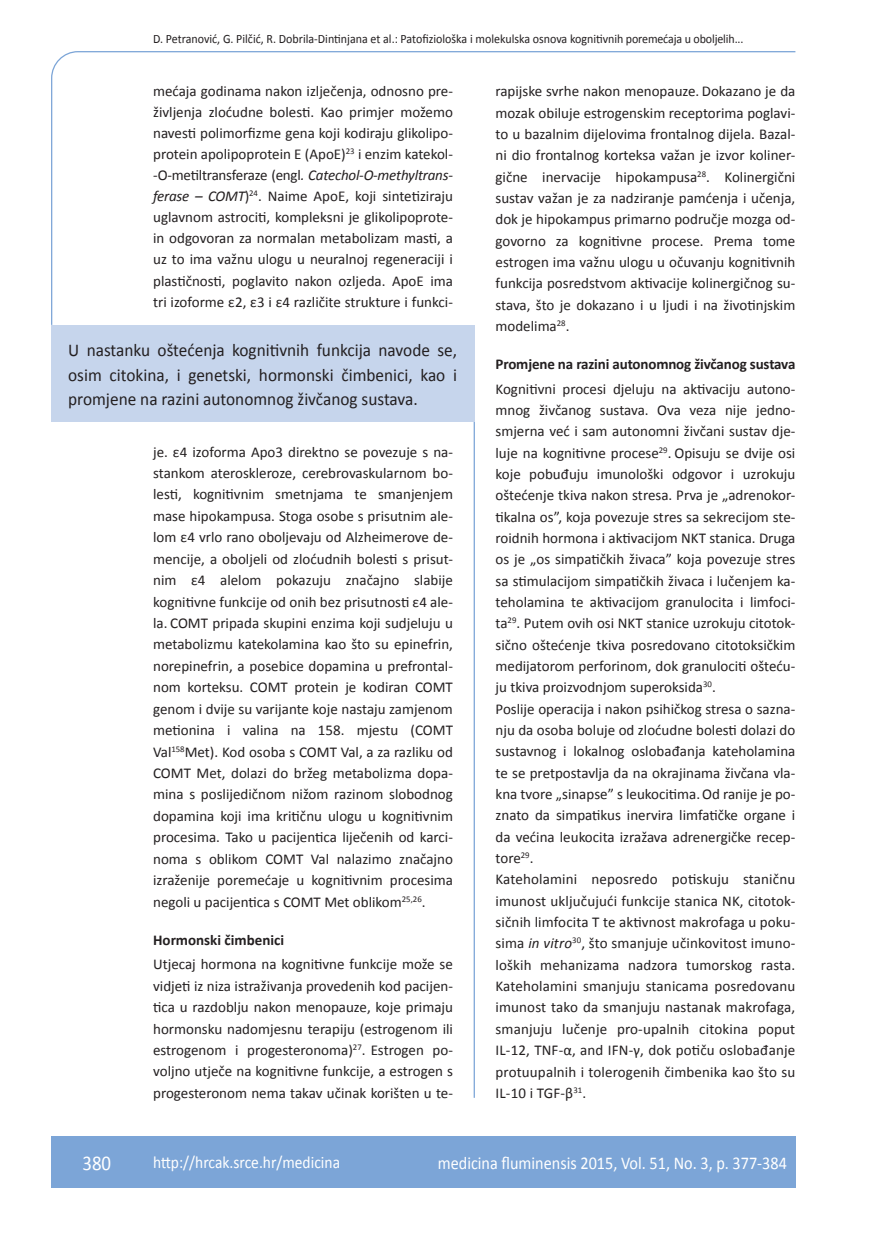
<style>
.page{position:relative;width:872px;height:1234px;background:#fff}
.page>*{position:absolute;margin:0;border:0;box-sizing:border-box;transform-origin:0 0}
.t1{font:21px "Calibri";color:#fff;scale:.9 1}
.t2{font:18px/24.3px "Calibri";color:#231f20;text-align:justify;scale:.96 1}
.t3{font:18px "Calibri";color:#fff;scale:.9 1}
.t4{font:17.25px "Calibri";color:#fff;scale:.9 1}
.t5{font:15px/21.3px "Calibri";color:#231f20;text-align:justify}
.t6{font:700 15px "Calibri";letter-spacing:-.01em;color:#231f20}
.t7{font:12.75px "Calibri";color:#231f20;scale:.94 1}
.s1{font-style:italic}
</style>
<div class="page">
<svg style="left:51px;top:51px;width:745px;height:275px"></svg>
<hr style="left:473px;top:422px;width:2px;height:675px;background:#7ca5d7">
<div style="left:51px;top:1135px;width:744px;height:51px;background:#7ca5d7"></div>
<div style="left:51px;top:325px;width:423px;height:97px;background:#c6d5ec"></div>
<p class="t7" style="left:153px;top:30px;width:629px">D. Petranović, G. Pilčić, R. Dobrila-Dintinjana et al.: Patofiziološka i molekulska osnova kognitivnih poremećaja u oboljelih...</p>
<p class="t5" style="left:153px;top:80px;width:301px">mećaja godinama nakon izlječenja, odnosno pre&shy;življenja zloćudne bolesti. Kao primjer možemo navesti polimorfizme gena koji kodiraju glikolipo&shy;protein apolipoprotein E (ApoE)<sup>23</sup> i enzim katekol--O-metiltransferaze (engl<span class="s1">. Catechol-O-methyltrans&shy;ferase – COMT</span>)<sup>24</sup>. Naime ApoE, koji sintetiziraju uglavnom astrociti, kompleksni je glikolipoprote&shy;in odgovoran za normalan metabolizam masti, a uz to ima važnu ulogu u neuralnoj regeneraciji i plastičnosti, poglavito nakon ozljeda. ApoE ima tri izoforme ε2, ε3 i ε4 različite strukture i funkci-</p>
<p class="t5" style="left:495px;top:80px;width:301px">rapijske svrhe nakon menopauze. Dokazano je da mozak obiluje estrogenskim receptorima poglavi&shy;to u bazalnim dijelovima frontalnog dijela. Bazal&shy;ni dio frontalnog korteksa važan je izvor koliner&shy;gične inervacije hipokampusa<sup>28</sup>. Kolinergični sustav važan je za nadziranje pamćenja i učenja, dok je hipokampus primarno područje mozga od&shy;govorno za kognitivne procese. Prema tome estrogen ima važnu ulogu u očuvanju kognitivnih funkcija posredstvom aktivacije kolinergičnog su&shy;stava, što je dokazano i u ljudi i na životinjskim modelima<sup>28</sup>.</p>
<p class="t6" style="left:495px;top:355px;width:301px">Promjene na razini autonomnog živčanog sustava</p>
<p class="t5" style="left:495px;top:377px;width:301px;text-align:left">Kognitivni procesi djeluju na aktivaciju autono&shy;mnog živčanog sustava. Ova veza nije jedno&shy;smjerna već i sam autonomni živčani sustav dje&shy;luje na kognitivne procese<sup>29</sup>. Opisuju se dvije osi koje pobuđuju imunološki odgovor i uzrokuju oštećenje tkiva nakon stresa. Prva je „adrenokor&shy;tikalna os”, koja povezuje stres sa sekrecijom ste&shy;roidnih hormona i aktivacijom NKT stanica. Druga os je „os simpatičkih živaca” koja povezuje stres sa stimulacijom simpatičkih živaca i lučenjem ka&shy;teholamina te aktivacijom granulocita i limfoci&shy;ta<sup>29</sup>. Putem ovih osi NKT stanice uzrokuju citotok&shy;sično oštećenje tkiva posredovano citotoksičkim medijatorom perforinom, dok granulociti ošteću&shy;ju tkiva proizvodnjom superoksida<sup>30</sup>.<br>Poslije operacija i nakon psihičkog stresa o sazna&shy;nju da osoba boluje od zloćudne bolesti dolazi do sustavnog i lokalnog oslobađanja kateholamina te se pretpostavlja da na okrajinama živčana vla&shy;kna tvore „sinapse” s leukocitima.Od ranije je po&shy;znato da simpatikus inervira limfatičke organe i da većina leukocita izražava adrenergičke recep&shy;tore<sup>29</sup>.<br>Kateholamini neposredo potiskuju staničnu imunost uključujući funkcije stanica NK, citotok&shy;sičnih limfocita T te aktivnost makrofaga u poku&shy;sima <span class="s1">in vitro</span><sup>30</sup>, što smanjuje učinkovitost imuno&shy;loških mehanizama nadzora tumorskog rasta.<br>Kateholamini smanjuju stanicama posredovanu imunost tako da smanjuju nastanak makrofaga, smanjuju lučenje pro-upalnih citokina poput IL-12, TNF-α, and IFN-γ, dok potiču oslobađanje protuupalnih i tolerogenih čimbenika kao što su IL-10 i TGF-β<sup>31</sup>.</p>
<p class="t2" style="left:68px;top:337px;width:406px">U nastanku oštećenja kognitivnih funkcija navode se, osim citokina, i genetski, hormonski čimbenici, kao i promjene na razini autonomnog živčanog sustava.</p>
<p class="t5" style="left:153px;top:440px;width:301px">je. ε4 izoforma Apo3 direktno se povezuje s na&shy;stankom ateroskleroze, cerebrovaskularnom bo&shy;lesti, kognitivnim smetnjama te smanjenjem mase hipokampusa. Stoga osobe s prisutnim ale&shy;lom ε4 vrlo rano oboljevaju od Alzheimerove de&shy;mencije, a oboljeli od zloćudnih bolesti s prisut&shy;nim ε4 alelom pokazuju značajno slabije kognitivne funkcije od onih bez prisutnosti ε4 ale&shy;la. COMT pripada skupini enzima koji sudjeluju u metabolizmu katekolamina kao što su epinefrin, norepinefrin, a posebice dopamina u prefrontal&shy;nom korteksu. COMT protein je kodiran COMT genom i dvije su varijante koje nastaju zamjenom metionina i valina na 158. mjestu (COMT Val<sup>158</sup>Met). Kod osoba s COMT Val, a za razliku od COMT Met, dolazi do bržeg metabolizma dopa&shy;mina s poslijedičnom nižom razinom slobodnog dopamina koji ima kritičnu ulogu u kognitivnim procesima. Tako u pacijentica liječenih od karci&shy;noma s oblikom COMT Val nalazimo značajno izraženije poremećaje u kognitivnim procesima negoli u pacijentica s COMT Met oblikom<sup>25,26</sup>.</p>
<p class="t6" style="left:153px;top:930px;width:132px">Hormonski čimbenici</p>
<p class="t5" style="left:153px;top:952px;width:301px">Utjecaj hormona na kognitivne funkcije može se vidjeti iz niza istraživanja provedenih kod pacijen&shy;tica u razdoblju nakon menopauze, koje primaju hormonsku nadomjesnu terapiju (estrogenom ili estrogenom i progesteronoma)<sup>27</sup>. Estrogen po&shy;voljno utječe na kognitivne funkcije, a estrogen s progesteronom nema takav učinak korišten u te-</p>
<h1 class="t1" style="left:82px;top:1149px;width:33px">380</h1>
<p class="t4" style="left:153px;top:1150px;width:209px">http://hrcak.srce.hr/medicina</p>
<p class="t3" style="left:438px;top:1151px;width:389px">medicina fluminensis 2015, Vol. 51, No. 3, p. 377-384</p>
</div>
